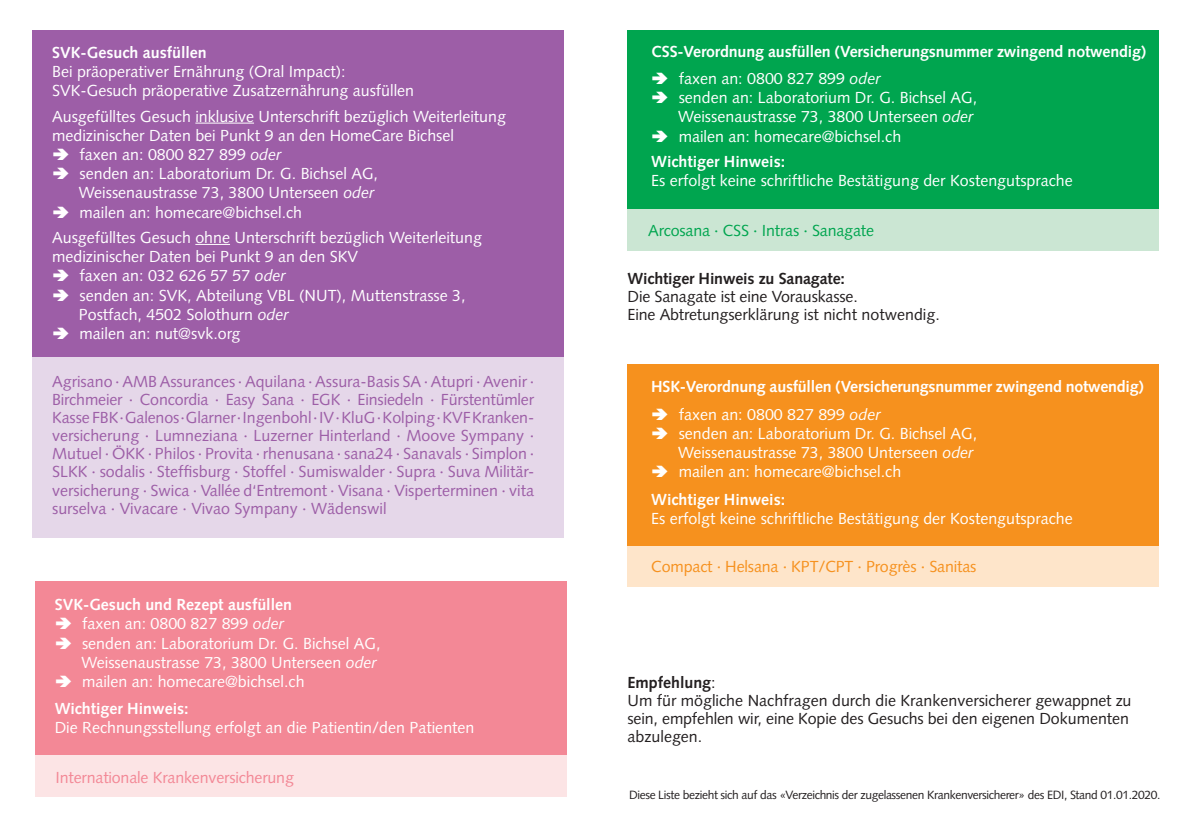
<style>
.page{position:relative;width:1191px;height:840px;background:#fff}
.page>*{position:absolute;margin:0;border:0;box-sizing:border-box;transform-origin:0 0}
.t1{font:16px/19.2px "Syntax";color:#fff}
.t2{font:16px/18px "Syntax";color:#9d5ea7}
.t3{font:700 16px/27.2px "Syntax";letter-spacing:-.01em;color:#fff}
.t4{font:16px/18px "Syntax";letter-spacing:-.01em;color:#231f20}
.t5{font:16px "Syntax";letter-spacing:-.01em;color:#f6911e}
.t6{font:16px "Syntax";letter-spacing:-.01em;color:#f38896}
.t7{font:16px "Syntax";letter-spacing:-.01em;color:#00a54f}
.t8{font:700 16px "Syntax";letter-spacing:-.01em;color:#231f20}
.t9{font:12px "Syntax";letter-spacing:-.03em;color:#231f20}
.s1{font-style:italic}
.s2{font-weight:700}
.s3{font-weight:400}
.s4{font-weight:400;font-style:italic}
</style>
<div class="page">
<div style="left:32px;top:30px;width:532px;height:334px;background:#9d5ea7"></div>
<div style="left:32px;top:357px;width:532px;height:180px;background:#e5d7e9"></div>
<hr style="left:195px;top:123px;width:59px;height:1px;background:#fff">
<hr style="left:195px;top:244px;width:35px;height:1px;background:#fff">
<div style="left:627px;top:545px;width:531px;height:42px;background:#fee5ca"></div>
<div style="left:627px;top:364px;width:531px;height:181px;background:#f6911e"></div>
<div style="left:627px;top:30px;width:531px;height:187px;background:#00a54f"></div>
<div style="left:627px;top:209px;width:531px;height:42px;background:#cbe6d3"></div>
<div style="left:35px;top:754px;width:531px;height:42px;background:#fce4e5"></div>
<div style="left:35px;top:581px;width:531px;height:173px;background:#f38896"></div>
<p class="t3" style="left:52px;top:39px;width:156px">SVK-Gesuch ausfüllen</p>
<p class="t1" style="left:52px;top:62px;width:363px">Bei präoperativer Ernährung (Oral Impact):<br>SVK-Gesuch präoperative Zusatzernährung ausfüllen</p>
<p class="t1" style="left:52px;top:106px;width:455px">Ausgefülltes Gesuch inklusive Unterschrift bezüglich Weiterleitung</p>
<p class="t1" style="left:52px;top:125px;width:403px">medizinischer Daten bei Punkt 9 an den HomeCare Bichsel</p>
<p class="t1" style="left:80px;top:145px;width:203px">faxen an: 0800 827 899 <span class="s1">oder</span></p>
<p class="t1" style="left:80px;top:164px;width:300px">senden an: Laboratorium Dr. G. Bichsel AG,</p>
<p class="t1" style="left:79px;top:183px;width:297px">Weissenaustrasse 73, 3800 Unterseen <span class="s1">oder</span></p>
<p class="t1" style="left:80px;top:202px;width:224px">mailen an: homecare@bichsel.ch</p>
<p class="t1" style="left:52px;top:227px;width:431px">Ausgefülltes Gesuch ohne Unterschrift bezüglich Weiterleitung</p>
<p class="t1" style="left:52px;top:247px;width:307px">medizinischer Daten bei Punkt 9 an den SKV</p>
<p class="t1" style="left:80px;top:266px;width:208px">faxen an: 032 626 57 57 <span class="s1">oder</span></p>
<p class="t1" style="left:80px;top:285px;width:387px">senden an: SVK, Abteilung VBL (NUT), Muttenstrasse 3,</p>
<p class="t1" style="left:79px;top:304px;width:211px">Postfach, 4502 Solothurn <span class="s1">oder</span></p>
<p class="t1" style="left:80px;top:323px;width:162px">mailen an: nut@svk.org</p>
<p class="t2" style="left:52px;top:372px;width:483px">Agrisano · AMB Assurances · Aquilana · Assura-Basis SA · Atupri · Avenir · Birchmeier · Concordia · Easy Sana · EGK · Einsiedeln · Fürstentümler Kasse FBK · Galenos · Glarner · Ingenbohl · IV · KluG · Kolping · KVF Kranken&shy;versicherung · Lumneziana · Luzerner Hinterland · Moove Sympany · Mutuel · ÖKK · Philos · Provita · rhenusana · sana24 · Sanavals · Simplon · SLKK · sodalis · Steffisburg · Stoffel · Sumiswalder · Supra · Suva Militär&shy;versicherung · Swica · Vallée d‘Entremont · Visana · Visperterminen · vita surselva · Vivacare · Vivao Sympany · Wädenswil</p>
<p class="t1" style="left:81px;top:594px;width:301px;text-indent:-27px"><span class="s2">SVK-Gesuch und Rezept ausfüllen<br></span>faxen an: 0800 827 899 <span class="s1">oder<br></span>senden an: Laboratorium Dr. G. Bichsel AG, Weissenaustrasse 73, 3800 Unterseen <span class="s1">oder </span>mailen an: homecare@bichsel.ch</p>
<p class="t3" style="left:55px;top:694px;width:135px">Wichtiger Hinweis:</p>
<p class="t1" style="left:55px;top:718px;width:421px">Die Rechnungsstellung erfolgt an die Patientin/den Patienten</p>
<p class="t6" style="left:56px;top:767px;width:240px">Internationale Krankenversicherung</p>
<p class="t3" style="left:678px;top:38px;width:469px;text-indent:-27px">CSS-Verordnung ausfüllen (Versicherungsnummer zwingend notwendig) <span class="s3">faxen an: 0800 827 899</span> <span class="s4">oder</span></p>
<p class="t1" style="left:678px;top:88px;width:301px">senden an: Laboratorium Dr. G. Bichsel AG,<br>Weissenaustrasse 73, 3800 Unterseen <span class="s1">oder </span>mailen an: homecare@bichsel.ch</p>
<p class="t3" style="left:651px;top:148px;width:135px">Wichtiger Hinweis:</p>
<p class="t1" style="left:651px;top:171px;width:423px">Es erfolgt keine schriftliche Bestätigung der Kostengutsprache</p>
<p class="t7" style="left:648px;top:220px;width:227px">Arcosana · CSS · Intras · Sanagate</p>
<p class="t8" style="left:627px;top:269px;width:219px">Wichtiger Hinweis zu Sanagate:</p>
<p class="t4" style="left:627px;top:287px;width:314px">Die Sanagate ist eine Vorauskasse.<br>Eine Abtretungserklärung ist nicht notwendig.</p>
<p class="t3" style="left:678px;top:373px;width:466px;text-indent:-27px">HSK-Verordnung ausfüllen (Versicherungsnummer zwingend notwendig) <span class="s3">faxen an: 0800 827 899</span> <span class="s4">oder</span></p>
<p class="t1" style="left:678px;top:423px;width:301px">senden an: Laboratorium Dr. G. Bichsel AG,<br>Weissenaustrasse 73, 3800 Unterseen <span class="s1">oder </span>mailen an: homecare@bichsel.ch</p>
<p class="t3" style="left:651px;top:485px;width:135px">Wichtiger Hinweis:</p>
<p class="t1" style="left:651px;top:508px;width:423px">Es erfolgt keine schriftliche Bestätigung der Kostengutsprache</p>
<p class="t5" style="left:651px;top:556px;width:327px">Compact · Helsana · KPT/CPT · Progrès · Sanitas</p>
<p class="t4" style="left:627px;top:673px;width:505px"><span class="s2">Empfehlung</span>:<br>Um für mögliche Nachfragen durch die Krankenversicherer gewappnet zu sein, empfehlen wir, eine Kopie des Gesuchs bei den eigenen Dokumenten abzulegen.</p>
<p class="t9" style="left:629px;top:787px;width:533px">Diese Liste bezieht sich auf das «Verzeichnis der zugelassenen Krankenversicherer» des EDI, Stand 01.01.2020.</p>
</div>
